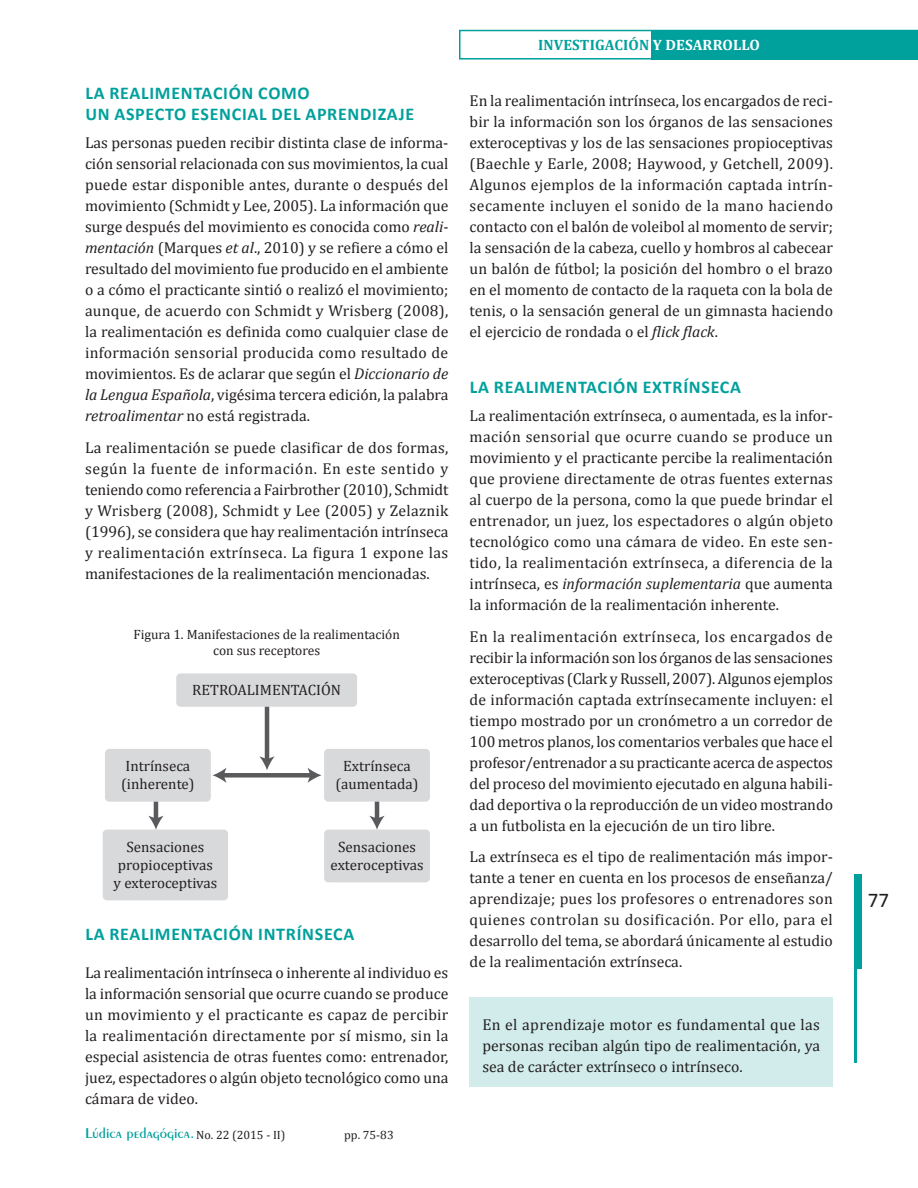
<style>
.page{position:relative;width:918px;height:1188px;background:#fff}
.page>*{position:absolute;margin:0;border:0;box-sizing:border-box;transform-origin:0 0}
.t1{font:21px "Calibri";color:#231f20}
.Titulo_1{font:700 18px/21.6px "Calibri";letter-spacing:.04em;color:#00a09c}
.TEXTO_CORRIDO{font:15.75px/21px "Cambria";color:#231f20;text-align:justify}
.t2{font:15px/18px "Cambria";color:#231f20;text-align:center}
.t3{font:600 15px "Exotic 350 BT";color:#00a09c}
.t4{font:700 15px "Cambria";letter-spacing:.01em;color:#00a09c}
.tablas_y_graficas{font:13.5px/16.2px "Cambria";color:#231f20;text-align:center}
.t5{font:12px "Cambria";color:#231f20}
.s1{font-style:italic}
.s2{font-family:"Cambria";font-weight:400;font-size:12px;color:#231f20}
.s3{color:#fff}
</style>
<div class="page">
<div style="left:459px;top:30px;width:459px;height:30px;border:2px solid #00a09c"></div>
<div style="left:651px;top:30px;width:267px;height:29px;background:#00a09c"></div>
<div style="left:856px;top:874px;width:6px;height:95px;background:#00a09c"></div>
<hr style="left:854px;top:874px;width:2px;height:188px;background:#00a09c">
<div style="left:176px;top:673px;width:181px;height:34px;background:#d8d9db;border-radius:4px"></div>
<div style="left:324px;top:749px;width:106px;height:53px;background:#d8d9db;border-radius:4px"></div>
<div style="left:105px;top:749px;width:106px;height:53px;background:#d8d9db;border-radius:4px"></div>
<div style="left:324px;top:830px;width:106px;height:52px;background:#d8d9db;border-radius:4px"></div>
<div style="left:103px;top:830px;width:125px;height:70px;background:#d8d9db;border-radius:4px"></div>
<hr style="left:265px;top:707px;width:4px;height:53px;background:#5a5a5d">
<svg style="left:259px;top:756px;width:16px;height:14px"></svg>
<hr style="left:154px;top:802px;width:4px;height:18px;background:#5a5a5d">
<svg style="left:148px;top:816px;width:16px;height:14px"></svg>
<hr style="left:375px;top:802px;width:4px;height:18px;background:#5a5a5d">
<svg style="left:369px;top:816px;width:16px;height:14px"></svg>
<div style="left:222px;top:773px;width:90px;height:5px;background:#5a5a5d"></div>
<svg style="left:308px;top:768px;width:13px;height:15px"></svg>
<svg style="left:213px;top:768px;width:13px;height:15px"></svg>
<div style="left:470px;top:997px;width:363px;height:90px;background:#d1eceb"></div>
<p class="Titulo_1" style="left:85px;top:82px;width:330px">LA REALIMENTACIÓN COMO<br>UN ASPECTO ESENCIAL DEL APRENDIZAJE</p>
<p class="TEXTO_CORRIDO" style="left:85px;top:132px;width:365px">Las personas pueden recibir distinta clase de informa&shy;ción sensorial relacionada con sus movimientos, la cual puede estar disponible antes, durante o después del movimiento (Schmidt y Lee, 2005). La información que surge después del movimiento es conocida como <span class="s1">reali&shy;mentación</span> (Marques <span class="s1">et al</span>., 2010) y se refiere a cómo el resultado del movimiento fue producido en el ambiente o a cómo el practicante sintió o realizó el movimiento; aunque, de acuerdo con Schmidt y Wrisberg (2008), la realimentación es definida como cualquier clase de información sensorial producida como resultado de movimientos. Es de aclarar que según el <span class="s1">Diccionario de la Lengua Española</span>, vigésima tercera edición, la palabra <span class="s1">retroalimentar</span> no está registrada.</p>
<p class="TEXTO_CORRIDO" style="left:85px;top:437px;width:365px">La realimentación se puede clasificar de dos formas, según la fuente de información. En este sentido y teniendo como referencia a Fairbrother (2010), Schmidt y Wrisberg (2008), Schmidt y Lee (2005) y Zelaznik (1996), se considera que hay realimentación intrínseca y realimentación extrínseca. La figura 1 expone las manifestaciones de la realimentación mencionadas.</p>
<p class="tablas_y_graficas" style="left:133px;top:626px;width:268px">Figura 1. Manifestaciones de la realimentación con sus receptores</p>
<p class="t2" style="left:192px;top:681px;width:150px">RETROALIMENTACIÓN</p>
<p class="t2" style="left:121px;top:757px;width:75px;text-align:left">Intrínseca (inherente)</p>
<p class="t2" style="left:114px;top:838px;width:105px">Sensaciones propioceptivas y exteroceptivas</p>
<p class="t2" style="left:335px;top:757px;width:85px">Extrínseca (aumentada)</p>
<p class="t2" style="left:331px;top:838px;width:94px">Sensaciones exteroceptivas</p>
<p class="Titulo_1" style="left:85px;top:923px;width:271px">LA REALIMENTACIÓN INTRÍNSECA</p>
<p class="TEXTO_CORRIDO" style="left:85px;top:962px;width:365px">La realimentación intrínseca o inherente al individuo es la información sensorial que ocurre cuando se produce un movimiento y el practicante es capaz de percibir la realimentación directamente por sí mismo, sin la especial asistencia de otras fuentes como: entrenador, juez, espectadores o algún objeto tecnológico como una cámara de video.</p>
<p class="t3" style="left:85px;top:1124px;width:202px">Lúdica pedagógica.<span class="s2">No. 22 (2015 - II)</span></p>
<p class="t5" style="left:344px;top:1127px;width:51px">pp. 75-83</p>
<p class="t4" style="left:538px;top:34px;width:223px">INVESTIGACIÓN <span class="s3">Y DESARROLLO</span></p>
<p class="TEXTO_CORRIDO" style="left:470px;top:90px;width:365px">En la realimentación intrínseca, los encargados de reci&shy;bir la información son los órganos de las sensaciones exteroceptivas y los de las sensaciones propioceptivas (Baechle y Earle, 2008; Haywood, y Getchell, 2009).<br>Algunos ejemplos de la información captada intrín&shy;secamente incluyen el sonido de la mano haciendo contacto con el balón de voleibol al momento de servir; la sensación de la cabeza, cuello y hombros al cabecear un balón de fútbol; la posición del hombro o el brazo en el momento de contacto de la raqueta con la bola de tenis, o la sensación general de un gimnasta haciendo el ejercicio de rondada o el <span class="s1">flick flack</span>.</p>
<p class="Titulo_1" style="left:470px;top:376px;width:273px">LA REALIMENTACIÓN EXTRÍNSECA</p>
<p class="TEXTO_CORRIDO" style="left:470px;top:405px;width:365px">La realimentación extrínseca, o aumentada, es la infor&shy;mación sensorial que ocurre cuando se produce un movimiento y el practicante percibe la realimentación que proviene directamente de otras fuentes externas al cuerpo de la persona, como la que puede brindar el entrenador, un juez, los espectadores o algún objeto tecnológico como una cámara de video. En este sen&shy;tido, la realimentación extrínseca, a diferencia de la intrínseca, es <span class="s1">información suplementaria</span> que aumenta la información de la realimentación inherente.</p>
<p class="TEXTO_CORRIDO" style="left:470px;top:626px;width:365px">En la realimentación extrínseca, los encargados de recibir la información son los órganos de las sensaciones exteroceptivas (Clark y Russell, 2007). Algunos ejemplos de información captada extrínsecamente incluyen: el tiempo mostrado por un cronómetro a un corredor de 100 metros planos, los comentarios verbales que hace el profesor/entrenador a su practicante acerca de aspectos del proceso del movimiento ejecutado en alguna habili&shy;dad deportiva o la reproducción de un video mostrando a un futbolista en la ejecución de un tiro libre.</p>
<p class="TEXTO_CORRIDO" style="left:470px;top:846px;width:365px">La extrínseca es el tipo de realimentación más impor&shy;tante a tener en cuenta en los procesos de enseñanza/ aprendizaje; pues los profesores o entrenadores son quienes controlan su dosificación. Por ello, para el desarrollo del tema, se abordará únicamente al estudio de la realimentación extrínseca.</p>
<p class="TEXTO_CORRIDO" style="left:482px;top:1014px;width:339px">En el aprendizaje motor es fundamental que las personas reciban algún tipo de realimentación, ya sea de carácter extrínseco o intrínseco.</p>
<h1 class="t1" style="left:868px;top:886px;width:23px">77</h1>
</div>
